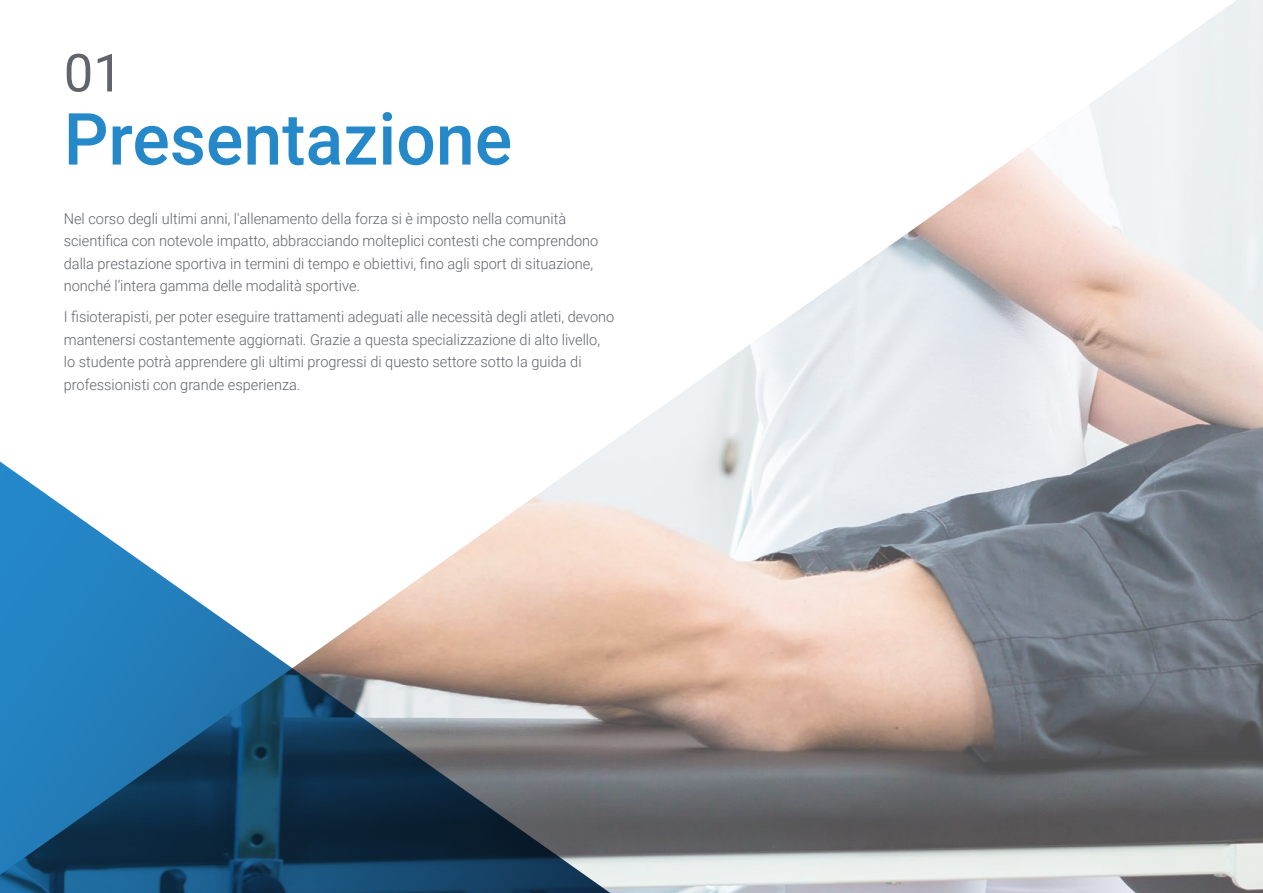
<style>
.page{position:relative;width:1263px;height:893px;background:#fff}
.page>*{position:absolute;margin:0;border:0;box-sizing:border-box;transform-origin:0 0}
.t1{font:500 72px "Roboto";color:#2488c9}
.t2{font:52.5px "Roboto";color:#61646a}
.t3{font:300 15px/22.5px "Roboto";color:#61646a}
</style>
<div class="page">
<img style="left:607px;top:0;width:656px;height:893px">
<svg style="left:0;top:446px;width:640px;height:447px"></svg>
<h2 class="t2" style="left:64px;top:36px;width:61px">01</h2>
<h1 class="t1" style="left:64px;top:89px;width:450px">Presentazione</h1>
<p class="t3" style="left:64px;top:207px;width:536px">Nel corso degli ultimi anni, l'allenamento della forza si è imposto nella comunità scientifica con notevole impatto, abbracciando molteplici contesti che comprendono dalla prestazione sportiva in termini di tempo e obiettivi, fino agli sport di situazione, nonché l’intera gamma delle modalità sportive.</p>
<p class="t3" style="left:64px;top:305px;width:552px">I fisioterapisti, per poter eseguire trattamenti adeguati alle necessità degli atleti, devono mantenersi costantemente aggiornati. Grazie a questa specializzazione di alto livello, lo studente potrà apprendere gli ultimi progressi di questo settore sotto la guida di professionisti con grande esperienza.</p>
</div>
